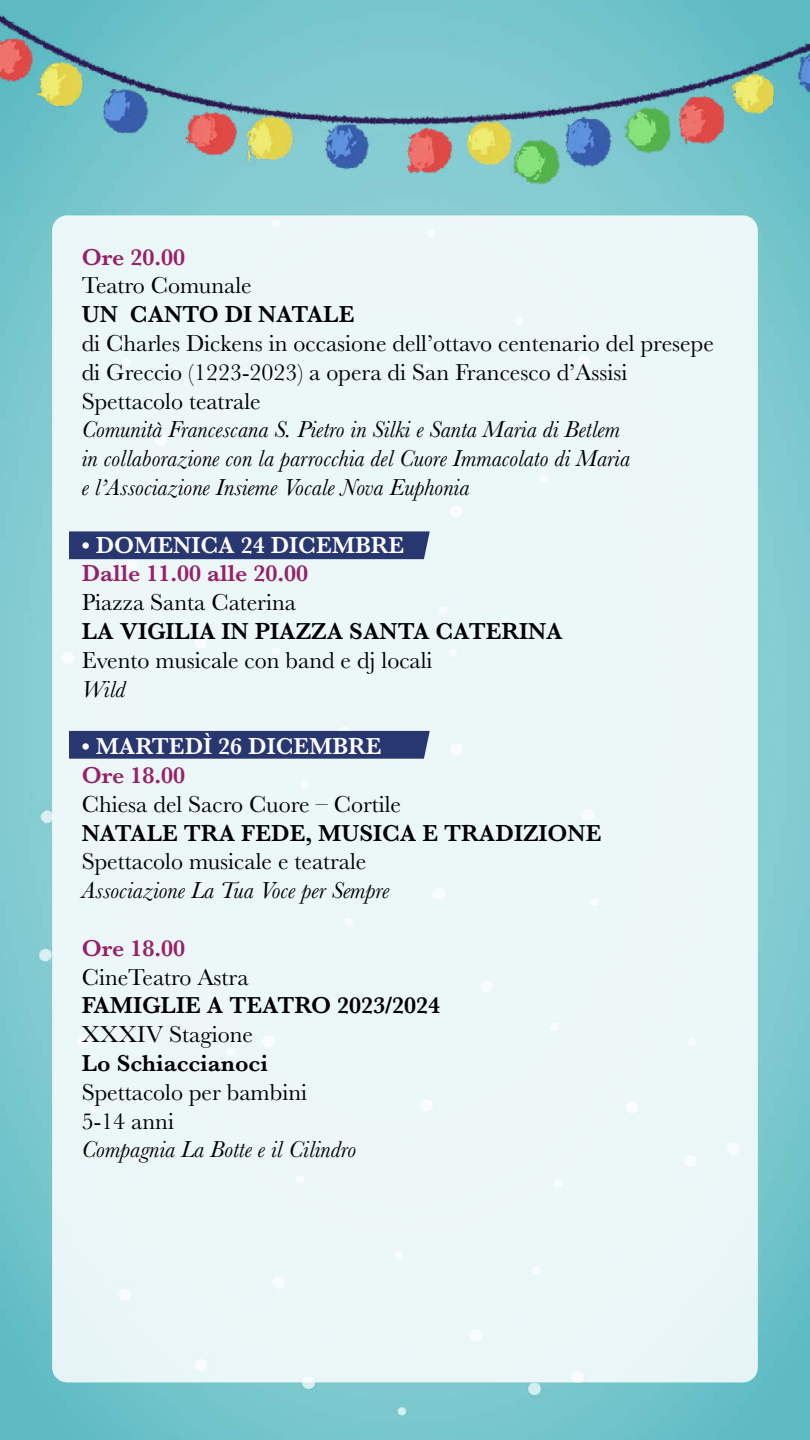
<style>
.page{position:relative;width:810px;height:1440px;background:#fff}
.page>*{position:absolute;margin:0;border:0;box-sizing:border-box;transform-origin:0 0}
.t1{font:24px/28.8px "Baskerville";color:#000}
.t2{font:italic 24px/28.8px "Baskerville";color:#000}
.t3{font:600 24px "Baskerville";color:#000}
.t4{font:600 24px "Baskerville";color:#952269}
.t5{font:600 24px "Baskerville";color:#fff}
</style>
<div class="page">
<img style="left:0;top:215px;width:810px;height:1225px">
<img style="left:0;top:0;width:810px;height:215px">
<div style="left:52px;top:215px;width:706px;height:1167px;background:#ecf7f8;border-radius:15px"></div>
<div style="left:69px;top:531px;width:361px;height:28px;background:#293771"></div>
<div style="left:69px;top:731px;width:361px;height:28px;background:#293771"></div>
<p class="t4" style="left:82px;top:240px;width:105px">Ore 20.00</p>
<p class="t1" style="left:82px;top:272px;width:171px">Teatro Comunale</p>
<p class="t3" style="left:82px;top:298px;width:274px">UN CANTO DI NATALE</p>
<p class="t1" style="left:82px;top:329px;width:634px">di Charles Dickens in occasione dell’ottavo centenario del presepe di Greccio (1223-2023) a opera di San Francesco d’Assisi<br>Spettacolo teatrale</p>
<p class="t2" style="left:82px;top:415px;width:550px">Comunità Francescana S. Pietro in Silki e Santa Maria di Betlem in collaborazione con la parrocchia del Cuore Immacolato di Maria e l’Associazione Insieme Vocale Nova Euphonia</p>
<p class="t5" style="left:82px;top:528px;width:324px">• DOMENICA 24 DICEMBRE</p>
<p class="t4" style="left:82px;top:557px;width:228px">Dalle 11.00 alle 20.00</p>
<p class="t1" style="left:82px;top:588px;width:216px">Piazza Santa Caterina</p>
<p class="t3" style="left:82px;top:614px;width:482px">LA VIGILIA IN PIAZZA SANTA CATERINA</p>
<p class="t1" style="left:82px;top:646px;width:352px">Evento musicale con band e dj locali</p>
<p class="t2" style="left:82px;top:674px;width:45px">Wild</p>
<p class="t5" style="left:82px;top:730px;width:301px">• MARTEDÌ 26 DICEMBRE</p>
<p class="t4" style="left:82px;top:758px;width:105px">Ore 18.00</p>
<p class="t1" style="left:82px;top:790px;width:321px">Chiesa del Sacro Cuore – Cortile</p>
<p class="t3" style="left:82px;top:816px;width:521px">NATALE TRA FEDE, MUSICA E TRADIZIONE</p>
<p class="t1" style="left:82px;top:848px;width:286px">Spettacolo musicale e teatrale</p>
<p class="t2" style="left:82px;top:876px;width:309px">Associazione La Tua Voce per Sempre</p>
<p class="t4" style="left:82px;top:931px;width:105px">Ore 18.00</p>
<p class="t1" style="left:82px;top:963px;width:168px">CineTeatro Astra</p>
<p class="t3" style="left:82px;top:989px;width:360px">FAMIGLIE A TEATRO 2023/2024</p>
<p class="t1" style="left:82px;top:1020px;width:173px">XXXIV Stagione</p>
<p class="t3" style="left:82px;top:1046px;width:188px">Lo Schiaccianoci</p>
<p class="t1" style="left:82px;top:1078px;width:227px">Spettacolo per bambini<br>5-14 anni</p>
<p class="t2" style="left:82px;top:1135px;width:276px">Compagnia La Botte e il Cilindro</p>
</div>
